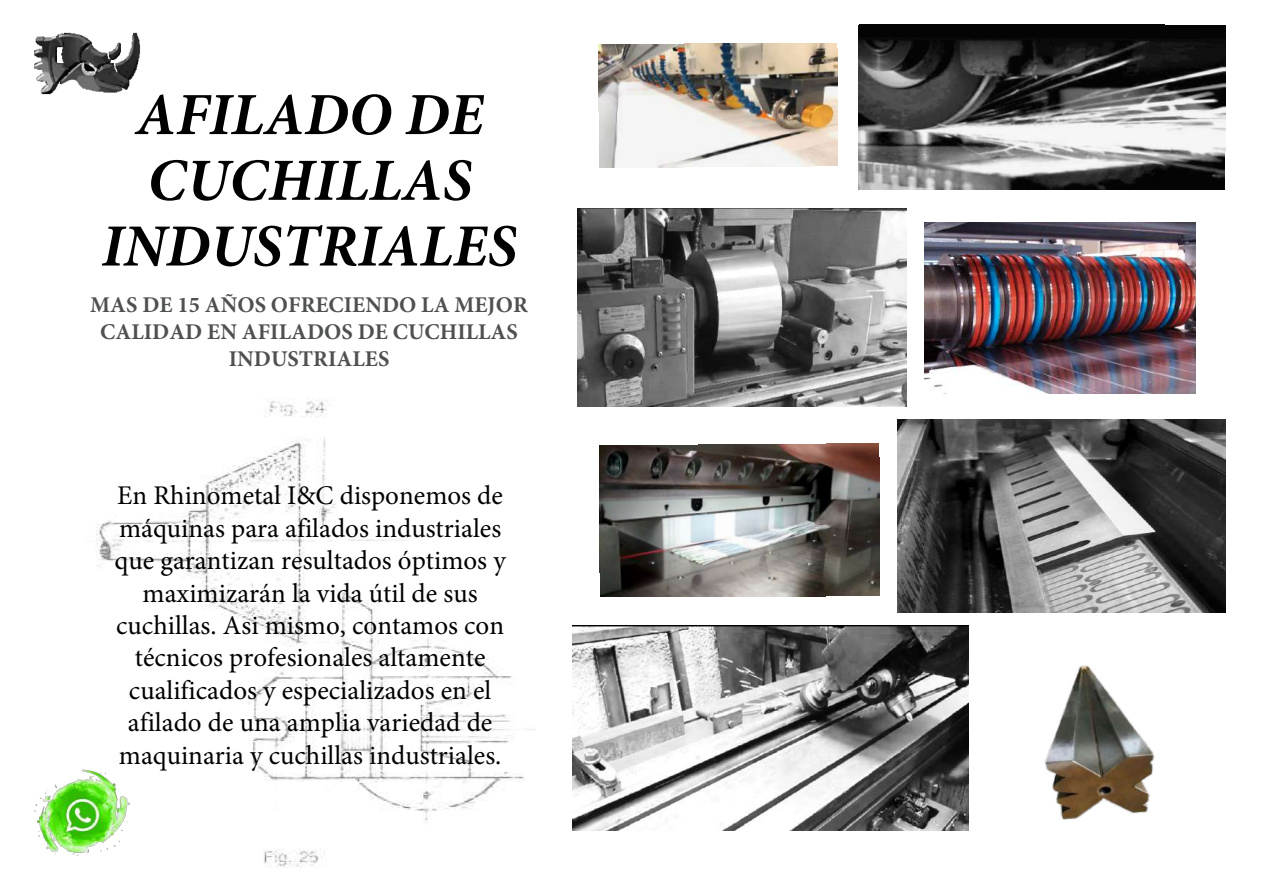
<style>
.page{position:relative;width:1264px;height:893px;background:#fff}
.page>*{position:absolute;margin:0;border:0;box-sizing:border-box;transform-origin:0 0}
.t1{font:italic 700 60px/65.7px "Minion Pro";color:#000;text-align:center}
.t2{font:27px/32.4px "Minion Pro";color:#000;text-align:center}
.t3{font:700 22.5px/27px "Minion Pro";color:#4f5050;text-align:center}
</style>
<div class="page">
<img style="left:34px;top:400px;width:502px;height:468px">
<img style="left:572px;top:625px;width:396px;height:205px">
<img style="left:858px;top:24px;width:367px;height:166px">
<img style="left:577px;top:208px;width:329px;height:199px">
<img style="left:599px;top:444px;width:281px;height:153px">
<img style="left:924px;top:223px;width:271px;height:170px">
<img style="left:897px;top:419px;width:328px;height:194px">
<img style="left:598px;top:43px;width:240px;height:124px">
<img style="left:1045px;top:665px;width:110px;height:155px">
<img style="left:35px;top:765px;width:94px;height:95px">
<img style="left:34px;top:32px;width:106px;height:63px">
<h1 class="t1" style="left:101px;top:81px;width:416px">AFILADO DE<br>CUCHILLAS<br>INDUSTRIALES</h1>
<p class="t3" style="left:90px;top:291px;width:439px">MAS DE 15 AÑOS OFRECIENDO LA MEJOR<br>CALIDAD EN AFILADOS DE CUCHILLAS<br>INDUSTRIALES</p>
<p class="t2" style="left:115px;top:480px;width:392px">En Rhinometal I&amp;C disponemos de máquinas para afilados industriales que garantizan resultados óptimos y maximizarán la vida útil de sus cuchillas. Asi mismo, contamos con técnicos profesionales altamente cualificados y especializados en el afilado de una amplia variedad de maquinaria y cuchillas industriales.</p>
</div>
